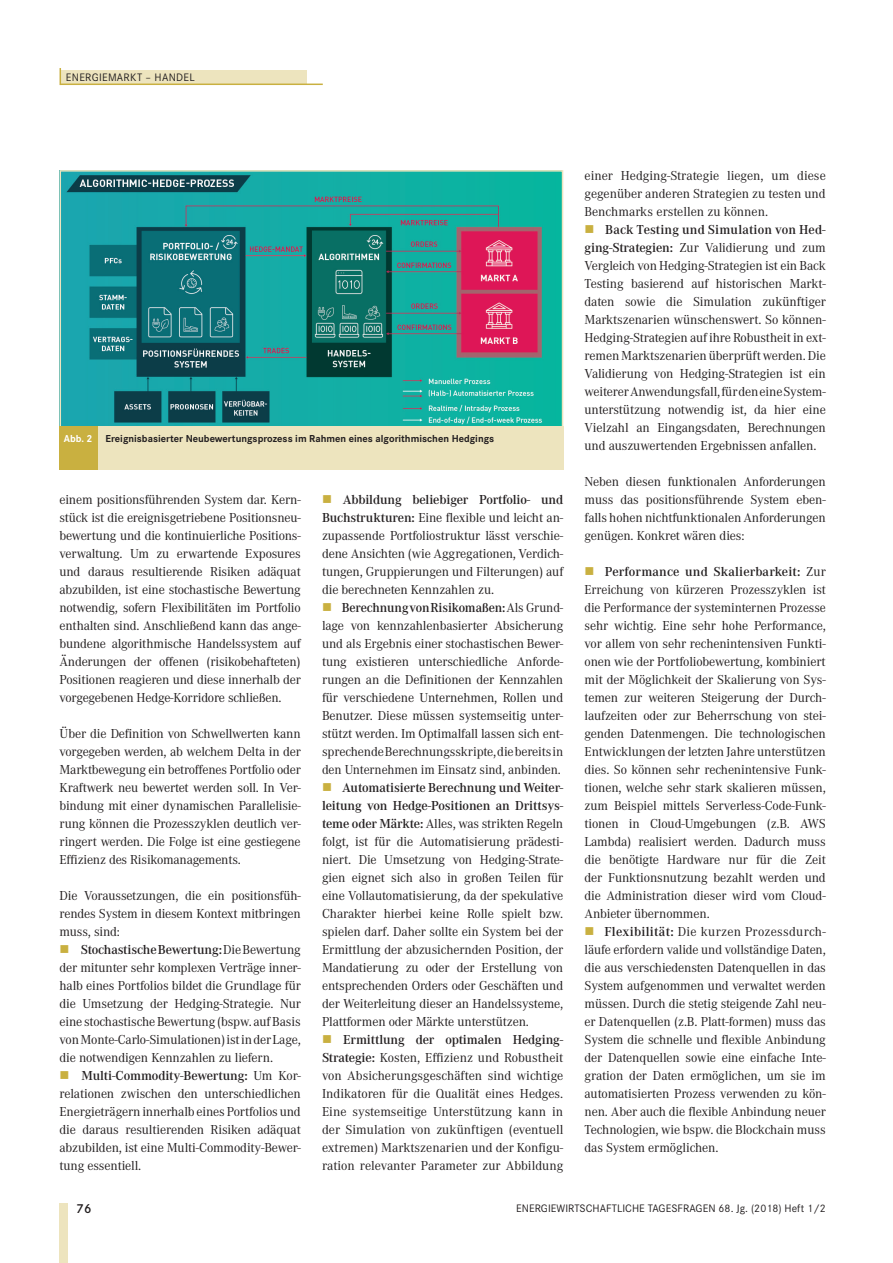
<style>
.page{position:relative;width:893px;height:1263px;background:#fff}
.page>*{position:absolute;margin:0;border:0;box-sizing:border-box;transform-origin:0 0}
.t1{font:13.5px/18px "Corporate A";letter-spacing:-.01em;color:#231f20;text-align:justify}
.t2{font:600 13.5px "Corporate S";color:#231f20}
.t3{font:11.25px "Corporate S";letter-spacing:.005em;color:#231f20}
.t4{font:11.25px "Corporate S";letter-spacing:.025em;color:#231f20}
.t5{font:700 10.5px "Corporate S";color:#231f20}
.s1{color:#fff}
.s2{color:#c9b040}
.s3{font-weight:600}
</style>
<div class="page">
<div style="left:60px;top:71px;width:247px;height:13px;background:#ede4be"></div>
<hr style="left:60px;top:84px;width:263px;height:1px;background:#c9b040">
<svg style="left:60px;top:68px;width:1px;height:16px"></svg>
<div style="left:60px;top:1203px;width:8px;height:60px;background:#ede4be"></div>
<img style="left:63px;top:173px;width:497px;height:253px">
<div style="left:60px;top:170px;width:503px;height:259px;border:2px solid #ede4be"></div>
<div style="left:60px;top:426px;width:503px;height:43px;background:#ede4be"></div>
<div style="left:60px;top:426px;width:38px;height:43px;background:#c9b040"></div>
<p class="t4" style="left:66px;top:71px;width:130px">ENERGIEMARKT – HANDEL</p>
<p class="t5" style="left:64px;top:432px;width:432px"><span class="s1">Abb. 2</span> Ereignisbasierter Neubewertungsprozess im Rahmen eines algorithmischen Hedgings</p>
<p class="t1" style="left:60px;top:491px;width:243px">einem positionsführenden System dar. Kern&shy;stück ist die ereignisgetriebene Positionsneu&shy;bewertung und die kontinuierliche Positions&shy;verwaltung. Um zu erwartende Exposures und daraus resultierende Risiken adäquat abzubilden, ist eine stochastische Bewertung notwendig, sofern Flexibilitäten im Portfolio enthalten sind. Anschließend kann das ange&shy;bundene algorithmische Handelssystem auf Änderungen der offenen (risikobehafteten)<br>Positionen reagieren und diese innerhalb der vorgegebenen Hedge-Korridore schließen.</p>
<p class="t1" style="left:60px;top:725px;width:243px">Über die Definition von Schwellwerten kann vorgegeben werden, ab welchem Delta in der Marktbewegung ein betroffenes Portfolio oder Kraftwerk neu bewertet werden soll. In Ver&shy;bindung mit einer dynamischen Parallelisie&shy;rung können die Prozesszyklen deutlich ver&shy;ringert werden. Die Folge ist eine gestiegene Effizienz des Risikomanagements.</p>
<p class="t1" style="left:60px;top:887px;width:243px">Die Voraussetzungen, die ein positionsfüh&shy;rendes System in diesem Kontext mitbringen muss, sind:</p>
<p class="t1" style="left:60px;top:941px;width:243px"><span class="s2">■</span> <span class="s3">Stochastische Bewertung:</span> Die Bewertung der mitunter sehr komplexen Verträge inner&shy;halb eines Portfolios bildet die Grundlage für die Umsetzung der Hedging-Strategie. Nur eine stochastische Bewertung (bspw. auf Basis von Monte-Carlo-Simulationen) ist in der Lage, die notwendigen Kennzahlen zu liefern.</p>
<p class="t1" style="left:60px;top:1067px;width:243px"><span class="s2">■</span> <span class="s3">Multi-Commodity-Bewertung:</span> Um Kor&shy;relationen zwischen den unterschiedlichen Energieträgern innerhalb eines Portfolios und die daraus resultierenden Risiken adäquat abzubilden, ist eine Multi-Commodity-Bewer&shy;tung essentiell.</p>
<p class="t1" style="left:322px;top:491px;width:243px"><span class="s2">■</span> <span class="s3">Abbildung beliebiger Portfolio- und Buchstrukturen:</span> Eine flexible und leicht an&shy;zupassende Portfoliostruktur lässt verschie&shy;dene Ansichten (wie Aggregationen, Verdich&shy;tungen, Gruppierungen und Filterungen) auf die berechneten Kennzahlen zu.</p>
<p class="t1" style="left:322px;top:599px;width:243px"><span class="s2">■</span> <span class="s3">Berechnung von Risikomaßen:</span> Als Grund&shy;lage von kennzahlenbasierter Absicherung und als Ergebnis einer stochastischen Bewer&shy;tung existieren unterschiedliche Anforde&shy;rungen an die Definitionen der Kennzahlen für verschiedene Unternehmen, Rollen und Benutzer. Diese müssen systemseitig unter&shy;stützt werden. Im Optimalfall lassen sich ent&shy;sprechende Berechnungsskripte, die bereits in den Unternehmen im Einsatz sind, anbinden.</p>
<p class="t1" style="left:322px;top:779px;width:243px"><span class="s2">■</span> <span class="s3">Automatisierte Berechnung und Weiter&shy;leitung von Hedge-Positionen an Drittsys&shy;teme oder Märkte:</span> Alles, was strikten Regeln folgt, ist für die Automatisierung prädesti&shy;niert. Die Umsetzung von Hedging-Strate&shy;gien eignet sich also in großen Teilen für eine Vollautomatisierung, da der spekulative Charakter hierbei keine Rolle spielt bzw. spielen darf. Daher sollte ein System bei der Ermittlung der abzusichernden Position, der Mandatierung zu oder der Erstellung von entsprechenden Orders oder Geschäften und der Weiterleitung dieser an Handelssysteme, Plattformen oder Märkte unterstützen.</p>
<p class="t1" style="left:322px;top:1031px;width:243px"><span class="s2">■</span> <span class="s3">Ermittlung der optimalen Hedging-Strategie:</span> Kosten, Effizienz und Robustheit von Absicherungsgeschäften sind wichtige Indikatoren für die Qualität eines Hedges.<br>Eine systemseitige Unterstützung kann in der Simulation von zukünftigen (eventuell extremen) Marktszenarien und der Konfigu&shy;ration relevanter Parameter zur Abbildung</p>
<p class="t1" style="left:585px;top:167px;width:243px">einer Hedging-Strategie liegen, um diese gegenüber anderen Strategien zu testen und Benchmarks erstellen zu können.</p>
<p class="t1" style="left:585px;top:221px;width:243px"><span class="s2">■</span> <span class="s3">Back Testing und Simulation von Hed&shy;ging-Strategien:</span> Zur Validierung und zum Vergleich von Hedging-Strategien ist ein Back Testing basierend auf historischen Markt&shy;daten sowie die Simulation zukünftiger Marktszenarien wünschenswert. So können-Hedging-Strategien auf ihre Robustheit in ext&shy;remen Marktszenarien überprüft werden. Die Validierung von Hedging-Strategien ist ein weiterer Anwendungsfall, für den eine System&shy;unterstützung notwendig ist, da hier eine Vielzahl an Eingangsdaten, Berechnungen und auszuwertenden Ergebnissen anfallen.</p>
<p class="t1" style="left:585px;top:473px;width:243px">Neben diesen funktionalen Anforderungen muss das positionsführende System eben&shy;falls hohen nichtfunktionalen Anforderungen genügen. Konkret wären dies:</p>
<p class="t1" style="left:585px;top:563px;width:243px"><span class="s2">■</span> <span class="s3">Performance und Skalierbarkeit:</span> Zur Erreichung von kürzeren Prozesszyklen ist die Performance der systeminternen Prozesse sehr wichtig. Eine sehr hohe Performance, vor allem von sehr rechenintensiven Funkti&shy;onen wie der Portfoliobewertung, kombiniert mit der Möglichkeit der Skalierung von Sys&shy;temen zur weiteren Steigerung der Durch&shy;laufzeiten oder zur Beherrschung von stei&shy;genden Datenmengen. Die technologischen Entwicklungen der letzten Jahre unterstützen dies. So können sehr rechenintensive Funk&shy;tionen, welche sehr stark skalieren müssen, zum Beispiel mittels Serverless-Code-Funk&shy;tionen in Cloud-Umgebungen (z.B. AWS Lambda) realisiert werden. Dadurch muss die benötigte Hardware nur für die Zeit der Funktionsnutzung bezahlt werden und die Administration dieser wird vom Cloud-Anbieter übernommen.</p>
<p class="t1" style="left:585px;top:923px;width:243px"><span class="s2">■</span> <span class="s3">Flexibilität:</span> Die kurzen Prozessdurch&shy;läufe erfordern valide und vollständige Daten, die aus verschiedensten Datenquellen in das System aufgenommen und verwaltet werden müssen. Durch die stetig steigende Zahl neu&shy;er Datenquellen (z.B. Platt-formen) muss das System die schnelle und flexible Anbindung der Datenquellen sowie eine einfache Inte&shy;gration der Daten ermöglichen, um sie im automatisierten Prozess verwenden zu kön&shy;nen. Aber auch die flexible Anbindung neuer Technologien, wie bspw. die Blockchain muss das System ermöglichen.</p>
<p class="t2" style="left:77px;top:1201px;width:16px">76</p>
<p class="t3" style="left:516px;top:1202px;width:311px">ENERGIEWIRTSCHAFTLICHE TAGESFRAGEN 68. Jg. (2018) Heft 1/2</p>
</div>
